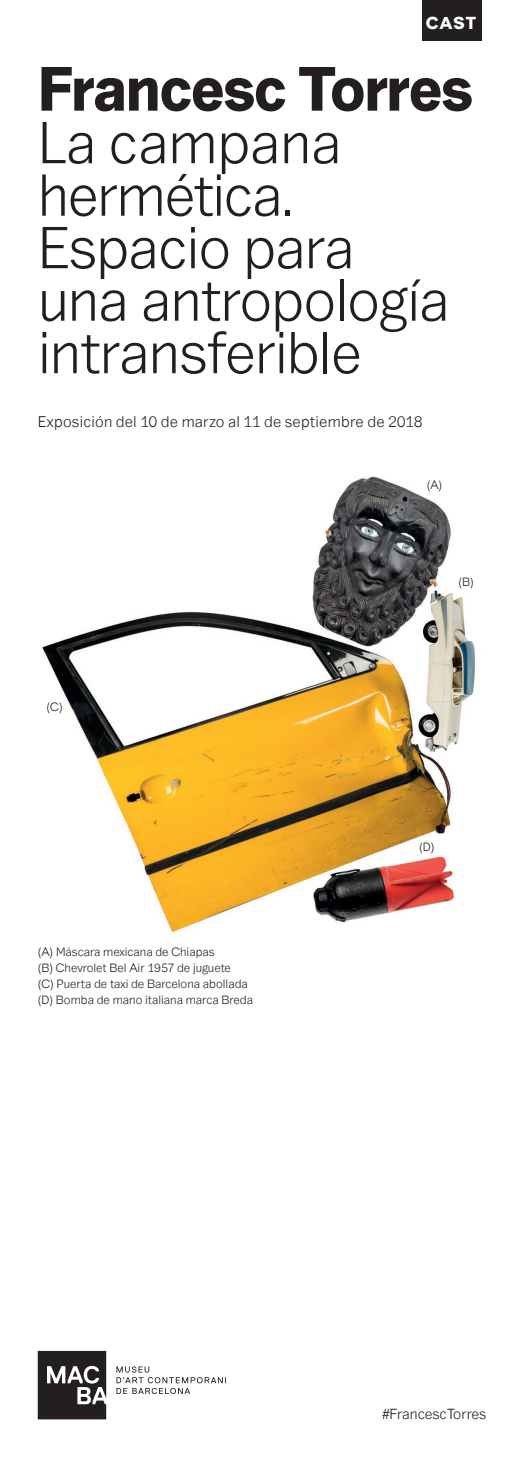
<style>
.page{position:relative;width:521px;height:1474px;background:#fff}
.page>*{position:absolute;margin:0;border:0;box-sizing:border-box;transform-origin:0 0}
.t1{font:700 63px "Du Nord Macba";letter-spacing:-.01em;color:#231f20}
.t2{font:300 59.5px/52.5px "Du Nord Macba";letter-spacing:-.02em;color:#231f20}
.t3{font:700 17.5px "Du Nord Macba";color:#fff}
.t4{font:300 15.75px "Du Nord Macba";letter-spacing:.015em;color:#231f20}
.t5{font:300 14.88px "Du Nord Macba";letter-spacing:-.01em;color:#231f20}
.t6{font:300 12.25px/15.8px "Du Nord Macba";color:#231f20}
.s1{font-family:"Du Nord";font-style:italic}
</style>
<div class="page">
<svg style="left:38px;top:1350px;width:68px;height:69px;background:#484545"></svg>
<svg style="left:116px;top:1366px;width:110px;height:27px"></svg>
<div style="left:422px;top:0;width:59px;height:41px;background:#231f20"></div>
<img style="left:42px;top:476px;width:434px;height:456px">
<h3 class="t3" style="left:426px;top:13px;width:52px">CAST</h3>
<h1 class="t1" style="left:38px;top:53px;width:436px">Francesc Torres</h1>
<h2 class="t2" style="left:38px;top:116px;width:413px">La campana hermética.<br>Espacio para una antropología intransferible</h2>
<p class="t4" style="left:38px;top:413px;width:386px">Exposición del 10 de marzo al 11 de septiembre de 2018</p>
<p class="t6" style="left:47px;top:699px;width:18px">(C)</p>
<p class="t6" style="left:38px;top:944px;width:217px">(A) Máscara mexicana de Chiapas<br>(B) Chevrolet Bel Air 1957 de juguete<br>(C) Puerta de taxi de Barcelona abollada (D) Bomba de mano italiana marca Breda</p>
<p class="t6" style="left:427px;top:477px;width:17px">(A)</p>
<p class="t6" style="left:458px;top:574px;width:17px">(B)</p>
<p class="t6" style="left:419px;top:839px;width:17px">(D)</p>
<p class="t5" style="left:382px;top:1405px;width:106px"><span class="s1">#</span>FrancescTorres</p>
</div>
